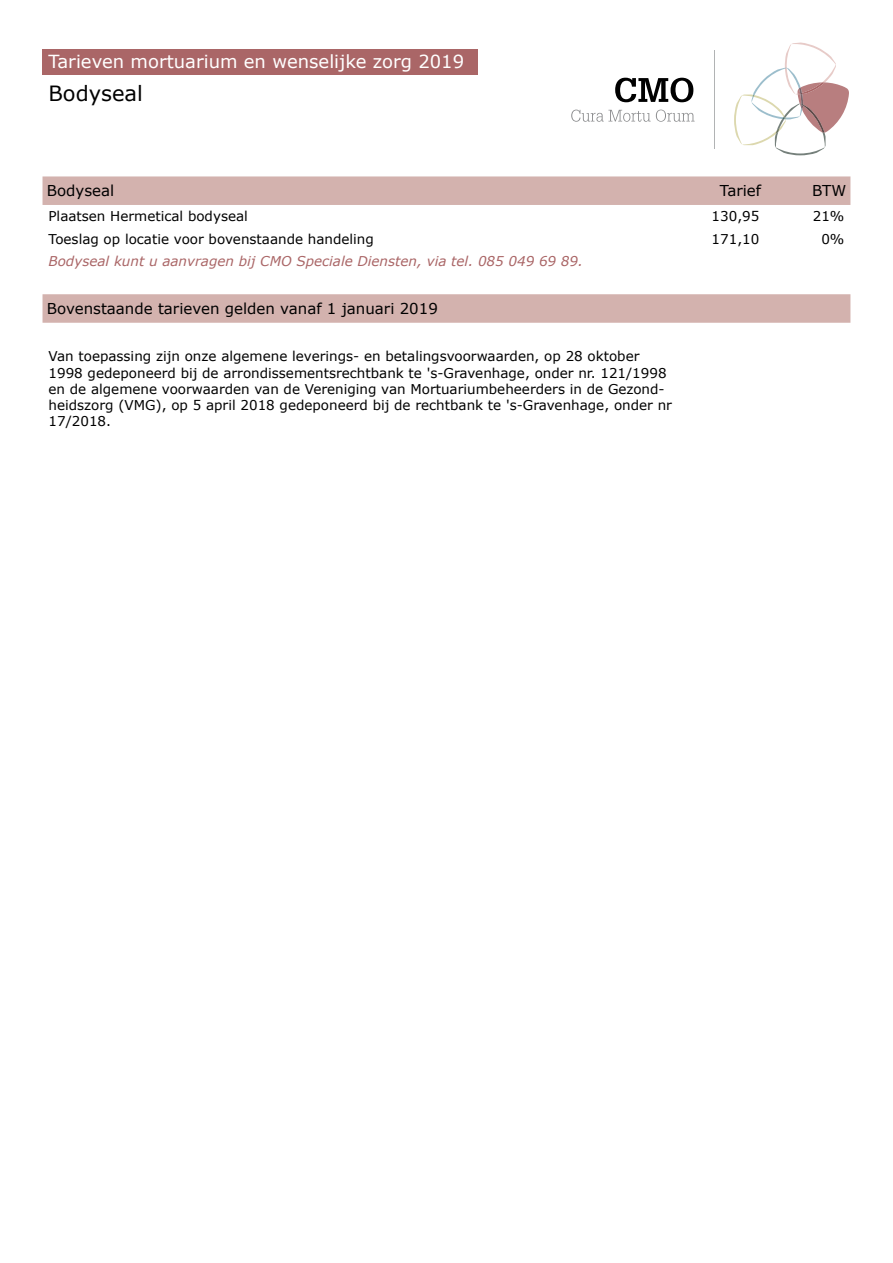
<style>
.page{position:relative;width:893px;height:1263px;background:#fff}
.page>*{position:absolute;margin:0;border:0;box-sizing:border-box;transform-origin:0 0}
.t1{font:21px "Verdana";color:#000}
.t2{font:18px "Verdana";color:#fff}
.t3{font:15px "Verdana";color:#000}
.t4{font:13.5px/16.2px "Verdana";color:#000}
.t5{font:italic 13.5px "Verdana";color:#aa6667}
</style>
<div class="page">
<svg style="left:571px;top:110px;width:124px;height:12px"></svg>
<svg style="left:615px;top:78px;width:78px;height:24px"></svg>
<hr style="left:714px;top:51px;width:1px;height:98px;background:#b1b3b4">
<svg style="left:734px;top:43px;width:115px;height:112px"></svg>
<svg style="left:43px;top:176px;width:807px;height:147px"></svg>
<div style="left:43px;top:49px;width:435px;height:25px;background:#aa6667"></div>
<h2 class="t2" style="left:49px;top:50px;width:417px">Tarieven mortuarium en wenselijke zorg 2019</h2>
<h1 class="t1" style="left:49px;top:80px;width:96px">Bodyseal</h1>
<p class="t3" style="left:47px;top:181px;width:69px">Bodyseal</p>
<p class="t3" style="left:720px;top:181px;width:43px">Tarief</p>
<p class="t3" style="left:812px;top:181px;width:35px">BTW</p>
<p class="t4" style="left:49px;top:208px;width:201px">Plaatsen Hermetical bodyseal</p>
<p class="t4" style="left:712px;top:208px;width:49px">130,95</p>
<p class="t4" style="left:813px;top:208px;width:33px">21%</p>
<p class="t4" style="left:49px;top:230px;width:327px">Toeslag op locatie voor bovenstaande handeling</p>
<p class="t4" style="left:712px;top:230px;width:49px">171,10</p>
<p class="t4" style="left:821px;top:230px;width:25px">0%</p>
<p class="t5" style="left:49px;top:252px;width:536px">Bodyseal kunt u aanvragen bij CMO Speciale Diensten, via tel. 085 049 69 89.</p>
<p class="t3" style="left:47px;top:299px;width:393px">Bovenstaande tarieven gelden vanaf 1 januari 2019</p>
<p class="t4" style="left:49px;top:348px;width:625px">Van toepassing zijn onze algemene leverings- en betalingsvoorwaarden, op 28 oktober 1998 gedeponeerd bij de arrondissementsrechtbank te 's-Gravenhage, onder nr. 121/1998 en de algemene voorwaarden van de Vereniging van Mortuariumbeheerders in de Gezond&shy;heidszorg (VMG), op 5 april 2018 gedeponeerd bij de rechtbank te 's-Gravenhage, onder nr 17/2018.</p>
</div>
